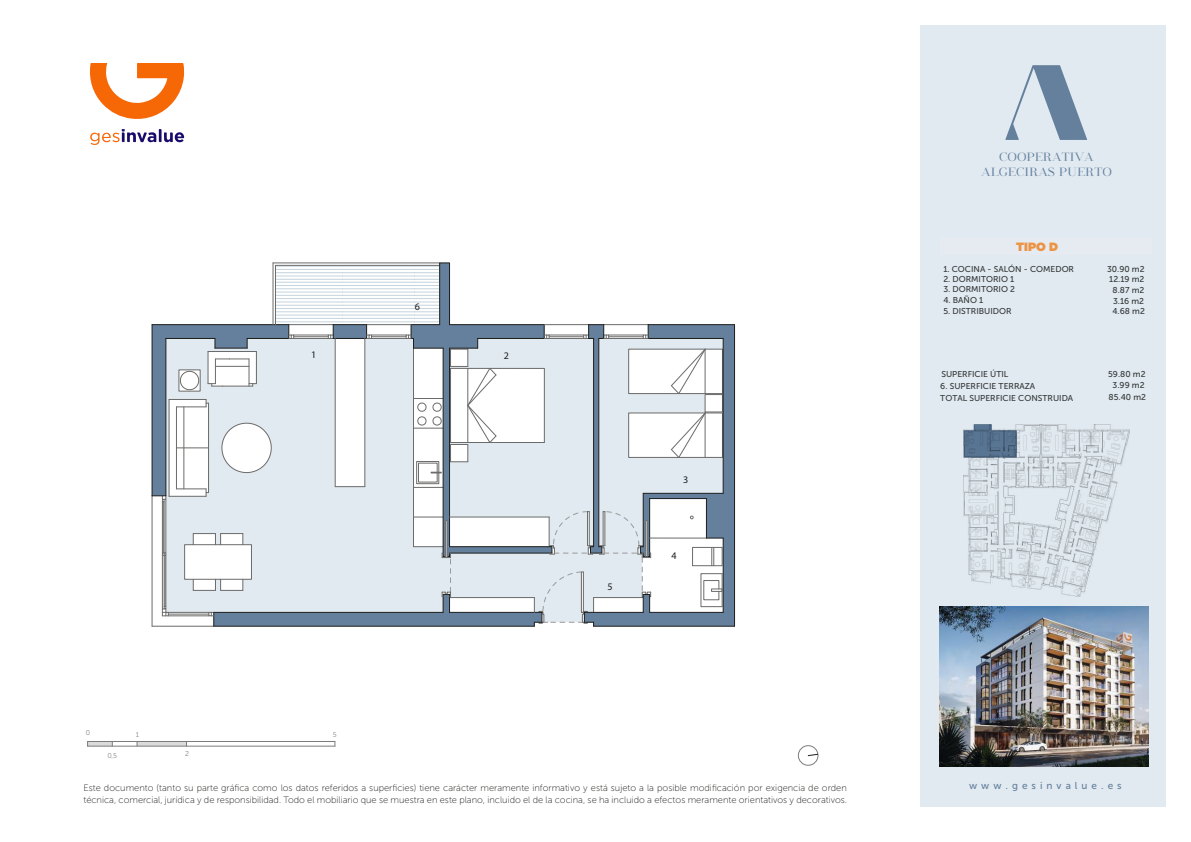
<style>
.page{position:relative;width:1191px;height:842px;background:#fff}
.page>*{position:absolute;margin:0;border:0;box-sizing:border-box;transform-origin:0 0}
.t1{font:12px/14.4px "Madreu";color:#64809c;text-align:center}
.t2{font:900 12px "Gotham";color:#ed9444}
.t3{font:10.1px "Myriad Pro";color:#1d1d1b}
.t4{font:10px "Museo Sans 500";letter-spacing:.4em;color:#64809c}
.t5{font:9.3px/11.2px "Museo Sans 100";color:#1d1d1b}
.t6{font:8.5px/10.1px "Museo Sans 500";color:#3c3c3b}
.t7{font:7px "Museo Sans 300";color:#848484}
</style>
<div class="page">
<div style="left:920px;top:26px;width:246px;height:781px;background:#e1eaf1"></div>
<div style="left:798px;top:745px;width:20px;height:20px;border:1px solid #7c7c7b;border-radius:50%"></div>
<hr style="left:88px;top:746px;width:247px;height:1px;background:#7c7c7b">
<svg style="left:87px;top:741px;width:26px;height:5px"></svg>
<svg style="left:137px;top:742px;width:50px;height:4px"></svg>
<hr style="left:88px;top:741px;width:247px;height:1px;background:#7c7c7b">
<svg style="left:90px;top:63px;width:94px;height:56px"></svg>
<svg style="left:90px;top:129px;width:94px;height:16px"></svg>
<svg style="left:1005px;top:65px;width:82px;height:75px"></svg>
<img style="left:939px;top:606px;width:209px;height:161px">
<img style="left:963px;top:424px;width:166px;height:173px">
<div style="left:723px;top:325px;width:11px;height:301px;background:#64809c"></div>
<hr style="left:593px;top:626px;width:141px;height:1px;background:#1d1d1b">
<hr style="left:214px;top:626px;width:320px;height:1px;background:#1d1d1b">
<hr style="left:152px;top:626px;width:62px;height:1px;background:#6b6b6a">
<hr style="left:723px;top:538px;width:1px;height:74px;background:#1d1d1b">
<hr style="left:723px;top:338px;width:1px;height:155px;background:#1d1d1b">
<hr style="left:648px;top:324px;width:86px;height:1px;background:#1d1d1b">
<hr style="left:734px;top:325px;width:1px;height:301px;background:#1d1d1b">
<svg style="left:152px;top:262px;width:571px;height:364px"></svg>
<svg style="left:963px;top:424px;width:53px;height:34px;background:#647d96"></svg>
<svg style="left:807px;top:753px;width:12px;height:4px"></svg>
<div style="left:940px;top:239px;width:211px;height:16px;background:#e5ebf0"></div>
<p class="t3" style="left:311px;top:348px;width:7px">1</p>
<p class="t3" style="left:415px;top:301px;width:7px">6</p>
<p class="t3" style="left:504px;top:349px;width:7px">2</p>
<p class="t7" style="left:86px;top:729px;width:6px">0</p>
<p class="t7" style="left:107px;top:752px;width:11px">0,5</p>
<p class="t7" style="left:136px;top:731px;width:5px">1</p>
<p class="t7" style="left:333px;top:731px;width:5px">5</p>
<p class="t7" style="left:185px;top:750px;width:5px">2</p>
<p class="t3" style="left:607px;top:580px;width:7px">5</p>
<p class="t3" style="left:683px;top:474px;width:7px">3</p>
<p class="t3" style="left:671px;top:549px;width:7px">4</p>
<p class="t5" style="left:83px;top:783px;width:765px">Este documento (tanto su parte gráfica como los datos referidos a superficies) tiene carácter meramente informativo y está sujeto a la posible modificación por exigencia de orden técnica, comercial, jurídica y de responsibilidad. Todo el mobiliario que se muestra en este plano, incluido el de la cocina, se ha incluido a efectos meramente orientativos y decorativos.</p>
<p class="t1" style="left:981px;top:151px;width:132px">COOPERATIVA<br>ALGECIRAS PUERTO</p>
<p class="t2" style="left:1016px;top:238px;width:43px">TIPO D</p>
<p class="t6" style="left:943px;top:264px;width:132px">1. COCINA - SALÓN - COMEDOR</p>
<p class="t6" style="left:943px;top:274px;width:73px">2. DORMITORIO 1</p>
<p class="t6" style="left:943px;top:284px;width:73px">3. DORMITORIO 2</p>
<p class="t6" style="left:1107px;top:264px;width:39px">30.90 m2<br>12.19 m2</p>
<p class="t6" style="left:1112px;top:285px;width:33px">8.87 m2</p>
<p class="t6" style="left:943px;top:295px;width:41px">4. BAÑO 1</p>
<p class="t6" style="left:1113px;top:296px;width:33px">3.16 m2</p>
<p class="t6" style="left:943px;top:306px;width:70px">5. DISTRIBUIDOR</p>
<p class="t6" style="left:1112px;top:306px;width:34px">4.68 m2</p>
<p class="t6" style="left:941px;top:369px;width:69px">SUPERFICIE ÚTIL</p>
<p class="t6" style="left:1108px;top:369px;width:39px">59.80 m2</p>
<p class="t6" style="left:940px;top:393px;width:134px">TOTAL SUPERFICIE CONSTRUIDA</p>
<p class="t6" style="left:1108px;top:392px;width:39px">85.40 m2</p>
<p class="t6" style="left:940px;top:381px;width:96px">6. SUPERFICIE TERRAZA</p>
<p class="t6" style="left:1112px;top:380px;width:33px">3.99 m2</p>
<p class="t4" style="left:969px;top:780px;width:154px">www.gesinvalue.es</p>
</div>
